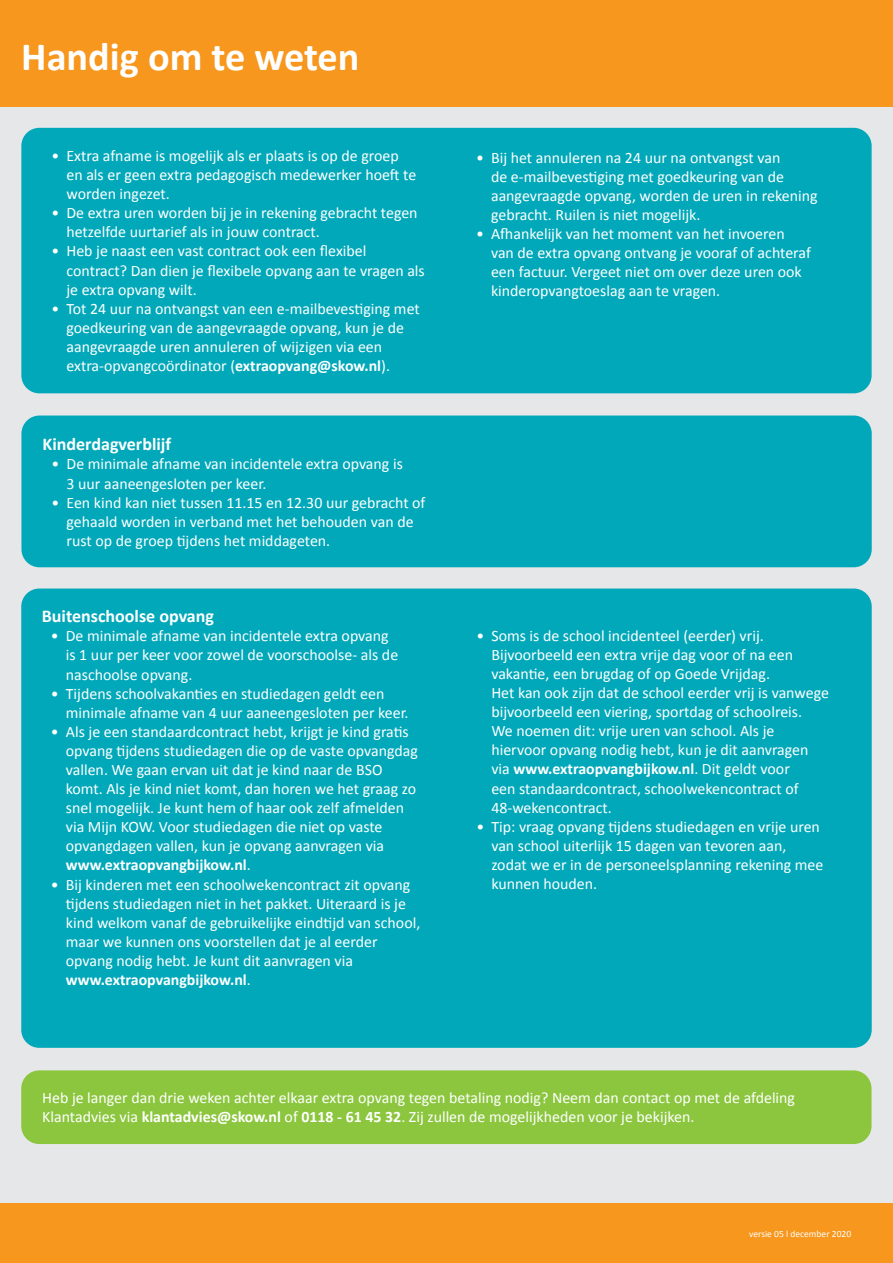
<style>
.page{position:relative;width:893px;height:1263px;background:#e6e7e9}
.page>*{position:absolute;margin:0;border:0;box-sizing:border-box;transform-origin:0 0}
.t1{font:700 40.35px "Calibri";color:#fff}
.t2{font:700 18px "Calibri";color:#fff}
.t3{font:15.9px/19px "Calibri";color:#fff}
.t4{font:9.6px "Calibri";color:#fff}
.s1{font-weight:700}
</style>
<div class="page">
<div style="left:21px;top:588px;width:851px;height:460px;background:#00a8b9;border-radius:18px"></div>
<div style="left:21px;top:415px;width:851px;height:152px;background:#00a8b9;border-radius:18px"></div>
<div style="left:21px;top:128px;width:851px;height:265px;background:#00a8b9;border-radius:18px"></div>
<div style="left:0;top:0;width:893px;height:106px;background:#f7971d"></div>
<div style="left:0;top:1203px;width:893px;height:60px;background:#f7971d"></div>
<div style="left:21px;top:1070px;width:850px;height:74px;background:#8bc63e;border-radius:18px"></div>
<p class="t1" style="left:21px;top:31px;width:340px">Handig om te weten</p>
<p class="t3" style="left:66px;top:145px;width:351px;text-indent:-15px">• Extra afname is mogelijk als er plaats is op de groep en als er geen extra pedagogisch medewerker hoeft te worden ingezet.</p>
<p class="t3" style="left:66px;top:203px;width:353px;text-indent:-15px">• De extra uren worden bij je in rekening gebracht tegen hetzelfde uurtarief als in jouw contract.</p>
<p class="t3" style="left:66px;top:241px;width:360px;text-indent:-15px">• Heb je naast een vast contract ook een flexibel contract? Dan dien je flexibele opvang aan te vragen als je extra opvang wilt.</p>
<p class="t3" style="left:66px;top:298px;width:355px;text-indent:-15px">• Tot 24 uur na ontvangst van een e-mailbevestiging met goedkeuring van de aangevraagde opvang, kun je de aangevraagde uren annuleren of wijzigen via een extra-opvangcoördinator (<span class="s1">extraopvang@skow.nl</span>).</p>
<p class="t2" style="left:43px;top:433px;width:130px">Kinderdagverblijf</p>
<p class="t3" style="left:67px;top:454px;width:338px;text-indent:-15px">• De minimale afname van incidentele extra opvang is<br>3 uur aaneengesloten per keer.</p>
<p class="t3" style="left:67px;top:492px;width:360px;text-indent:-15px">• Een kind kan niet tussen 11.15 en 12.30 uur gebracht of gehaald worden in verband met het behouden van de rust op de groep tijdens het middageten.</p>
<p class="t2" style="left:42px;top:605px;width:174px">Buitenschoolse opvang</p>
<p class="t3" style="left:66px;top:626px;width:334px;text-indent:-15px">• De minimale afname van incidentele extra opvang is 1 uur per keer voor zowel de voorschoolse- als de naschoolse opvang.</p>
<p class="t3" style="left:66px;top:683px;width:344px;text-indent:-15px">• Tijdens schoolvakanties en studiedagen geldt een minimale afname van 4 uur aaneengesloten per keer.</p>
<p class="t3" style="left:66px;top:721px;width:354px;text-indent:-15px">• Als je een standaardcontract hebt, krijgt je kind gratis opvang tijdens studiedagen die op de vaste opvangdag vallen. We gaan ervan uit dat je kind naar de BSO komt. Als je kind niet komt, dan horen we het graag zo snel mogelijk. Je kunt hem of haar ook zelf afmelden via Mijn KOW. Voor studiedagen die niet op vaste opvangdagen vallen, kun je opvang aanvragen via <span class="s1">www.extraopvangbijkow.nl</span>.</p>
<p class="t3" style="left:66px;top:874px;width:356px;text-indent:-15px">• Bij kinderen met een schoolwekencontract zit opvang tijdens studiedagen niet in het pakket. Uiteraard is je kind welkom vanaf de gebruikelijke eindtijd van school, maar we kunnen ons voorstellen dat je al eerder opvang nodig hebt. Je kunt dit aanvragen via <span class="s1">www.extraopvangbijkow.nl</span>.</p>
<p class="t3" style="left:491px;top:147px;width:328px;text-indent:-15px">• Bij het annuleren na 24 uur na ontvangst van<br>de e-mailbevestiging met goedkeuring van de aangevraagde opvang, worden de uren in rekening gebracht. Ruilen is niet mogelijk.</p>
<p class="t3" style="left:491px;top:223px;width:321px;text-indent:-15px">• Afhankelijk van het moment van het invoeren van de extra opvang ontvang je vooraf of achteraf een factuur. Vergeet niet om over deze uren ook kinderopvangtoeslag aan te vragen.</p>
<p class="t3" style="left:491px;top:625px;width:339px;text-indent:-15px">• Soms is de school incidenteel (eerder) vrij.<br>Bijvoorbeeld een extra vrije dag voor of na een vakantie, een brugdag of op Goede Vrijdag.<br>Het kan ook zijn dat de school eerder vrij is vanwege bijvoorbeeld een viering, sportdag of schoolreis.<br>We noemen dit: vrije uren van school. Als je hiervoor opvang nodig hebt, kun je dit aanvragen via <span class="s1">www.extraopvangbijkow.nl</span>. Dit geldt voor<br>een standaardcontract, schoolwekencontract of 48-wekencontract.</p>
<p class="t3" style="left:491px;top:816px;width:333px;text-indent:-15px">• Tip: vraag opvang tijdens studiedagen en vrije uren van school uiterlijk 15 dagen van tevoren aan, zodat we er in de personeelsplanning rekening mee kunnen houden.</p>
<p class="t3" style="left:42px;top:1087px;width:754px">Heb je langer dan drie weken achter elkaar extra opvang tegen betaling nodig? Neem dan contact op met de afdeling<br>Klantadvies via <span class="s1">klantadvies@skow.nl</span> of <span class="s1">0118 - 61 45 32</span>. Zij zullen de mogelijkheden voor je bekijken.</p>
<p class="t4" style="left:749px;top:1227px;width:103px">versie 05 l december 2020</p>
</div>
